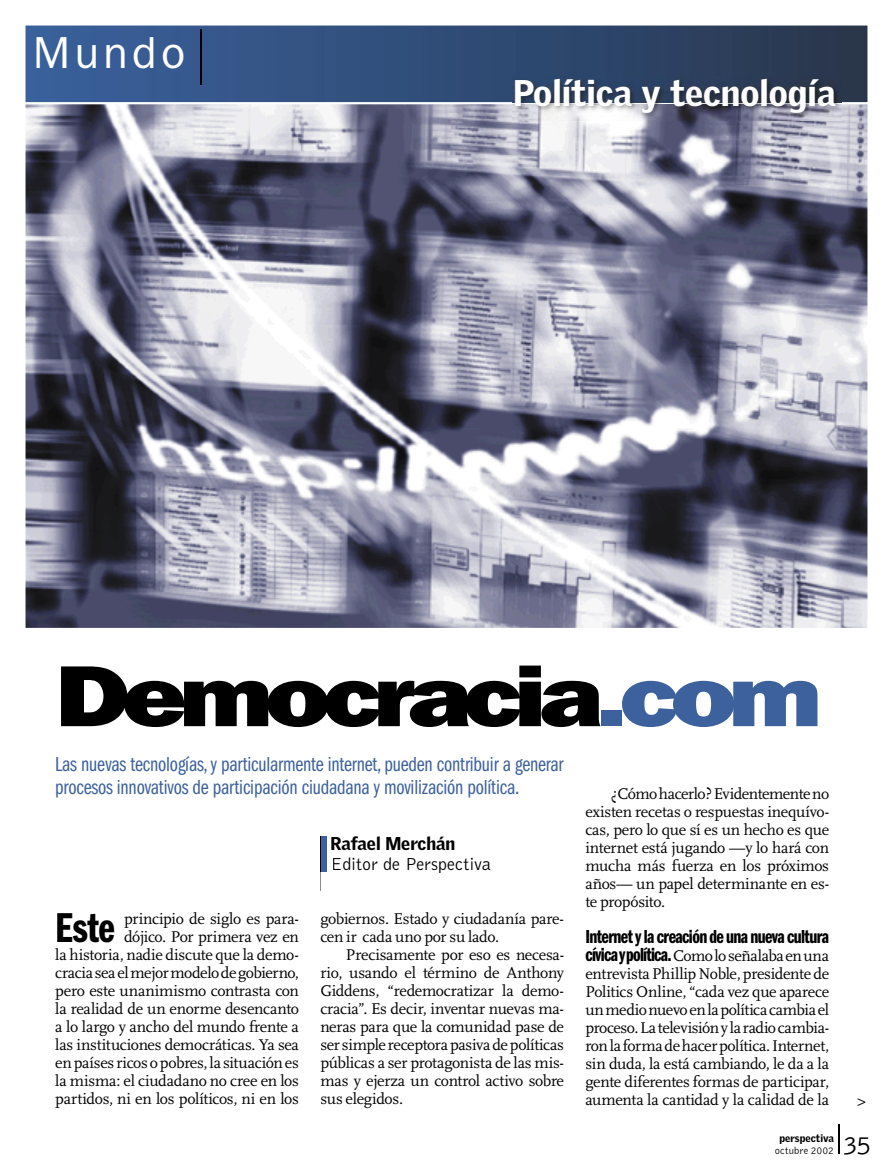
<style>
.page{position:relative;width:893px;height:1170px;background:#fff}
.page>*{position:absolute;margin:0;border:0;box-sizing:border-box;transform-origin:0 0}
.t1{font:800 87px "Franklin Gothic";letter-spacing:-.07em;color:#000;scale:1.25 1}
.t2{font:45px "Franklin Gothic";letter-spacing:.1em;color:#fff}
.t3{font:43.2px "Franklin Gothic Demi Cmpr";color:#000}
.t4{font:900 36px "Griffith Gothic";color:#fff}
.t5{font:300 27px "Bell Gothic";color:#000}
.t6{font:21px/22.5px "Franklin Gothic Book Cmpr";letter-spacing:-.01em;color:#3c619c}
.t7{font:19.5px "Franklin Gothic Demi Cmpr";letter-spacing:-.03em;color:#000}
.t8{font:300 18px "Bell Gothic";color:#000}
.t9{font:900 18px "Griffith Gothic";color:#000}
.t10{font:16.2px/18px "Scala";letter-spacing:-.015em;color:#000;text-align:justify}
.t11{font:italic 16.2px "Scala";color:#000}
.t12{font:900 10.5px "Griffith Gothic";color:#000}
.t13{font:300 10.5px "Bell Gothic";letter-spacing:.01em;color:#000}
.s1{color:#3c619c}
.s2{font-family:"Franklin Gothic Demi Cmpr";font-size:19.5px}
</style>
<div class="page">
<img style="left:26px;top:26px;width:841px;height:76px">
<img style="left:26px;top:104px;width:841px;height:524px">
<svg style="left:838px;top:1124px;width:1px;height:29px"></svg>
<div style="left:321px;top:835px;width:6px;height:36px;background:#3c619c"></div>
<svg style="left:320px;top:835px;width:1px;height:55px"></svg>
<hr style="left:321px;top:835px;width:1px;height:36px;background:#000">
<img style="left:512px;top:76px;width:329px;height:45px">
<img style="left:200px;top:29px;width:2px;height:56px">
<h2 class="t2" style="left:33px;top:27px;width:154px">Mundo</h2>
<h3 class="t4" style="left:513px;top:72px;width:324px">Política y tecnología</h3>
<h1 class="t1" style="left:55px;top:645px;width:615px">Democracia<span class="s1">.com</span></h1>
<p class="t6" style="left:55px;top:753px;width:510px">Las nuevas tecnologías, y particularmente internet, pueden contribuir a generar procesos innovativos de participación ciudadana y movilización política.</p>
<p class="t10" style="left:55px;top:910px;width:245px;text-align:right">principio de siglo es para-<br>dójico. Por primera vez en<br>la historia, nadie discute que la demo&shy;cracia sea el mejor modelo de gobierno, pero este unanimismo contrasta con la realidad de un enorme desencanto a lo largo y ancho del mundo frente a las instituciones democráticas. Ya sea en países ricos o pobres, la situación es la misma: el ciudadano no cree en los partidos, ni en los políticos, ni en los</p>
<h3 class="t3" style="left:55px;top:903px;width:61px">Este</h3>
<p class="t9" style="left:330px;top:832px;width:126px">Rafael Merchán</p>
<p class="t8" style="left:330px;top:854px;width:162px">Editor de Perspectiva</p>
<p class="t10" style="left:320px;top:910px;width:245px">gobiernos. Estado y ciudadanía pare&shy;cen ir cada uno por su lado.</p>
<p class="t10" style="left:320px;top:946px;width:245px;text-indent:26px">Precisamente por eso es necesa&shy;rio, usando el término de Anthony Giddens, “redemocratizar la demo&shy;cracia”. Es decir, inventar nuevas ma&shy;neras para que la comunidad pase de ser simple receptora pasiva de políticas públicas a ser protagonista de las mis&shy;mas y ejerza un control activo sobre sus elegidos.</p>
<p class="t10" style="left:585px;top:785px;width:245px;text-indent:26px">¿Cómo hacerlo? Evidentemente no existen recetas o respuestas inequívo&shy;cas, pero lo que sí es un hecho es que internet está jugando —y lo hará con mucha más fuerza en los próximos años— un papel determinante en es&shy;te propósito.</p>
<p class="t7" style="left:585px;top:925px;width:245px">Internet y la creación de una nueva cultura</p>
<p class="t10" style="left:585px;top:947px;width:245px"><span class="s2">cívica y política.</span>Como lo señalaba en una entrevista Phillip Noble, presidente de Politics Online, “cada vez que aparece un medio nuevo en la política cambia el proceso. La televisión y la radio cambia&shy;ron la forma de hacer política. Internet, sin duda, la está cambiando, le da a la gente diferentes formas de participar, aumenta la cantidad y la calidad de la</p>
<p class="t11" style="left:857px;top:1091px;width:10px">&gt;</p>
<p class="t12" style="left:779px;top:1131px;width:56px">perspectiva</p>
<p class="t13" style="left:775px;top:1144px;width:61px">octubre 2002</p>
<h3 class="t5" style="left:843px;top:1130px;width:30px">35</h3>
</div>
